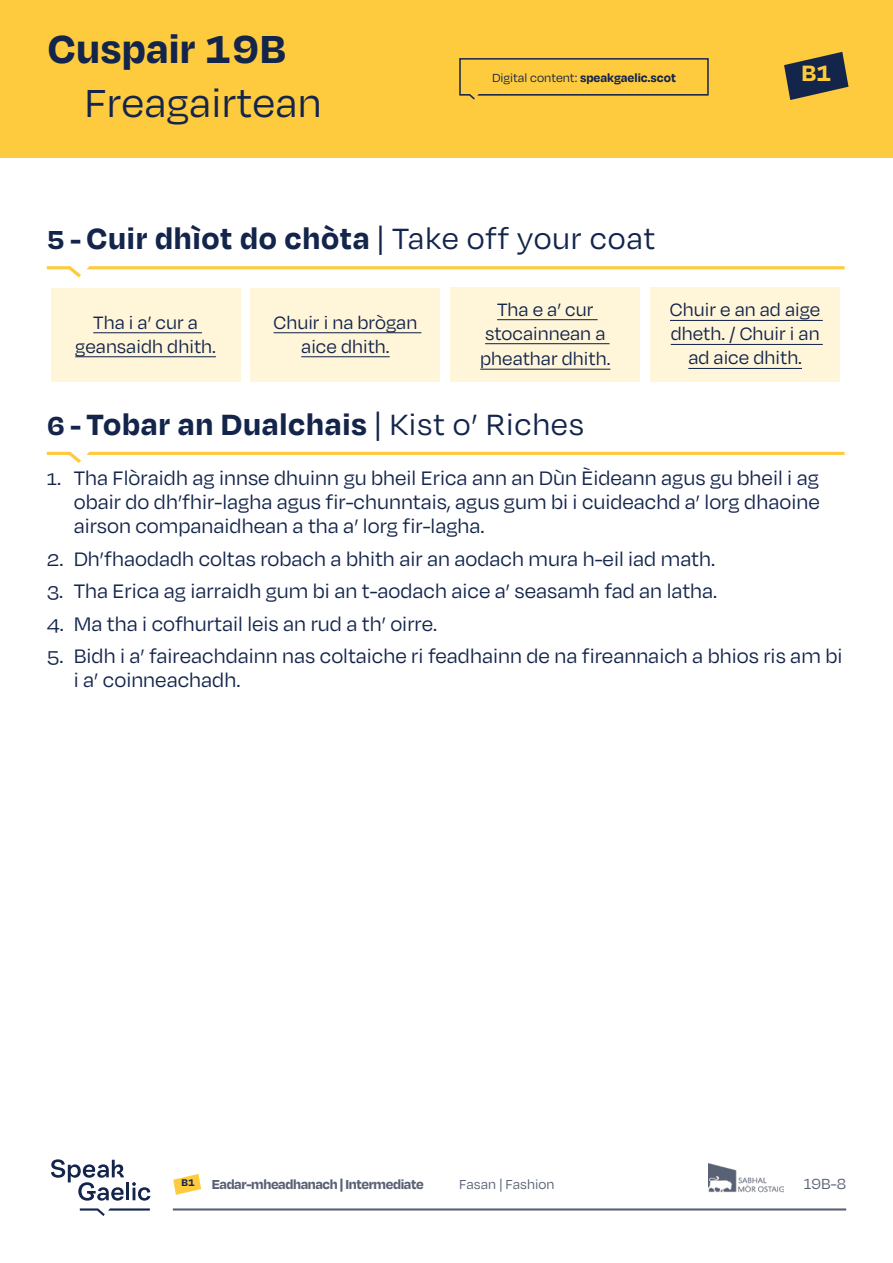
<style>
.page{position:relative;width:893px;height:1263px;background:#fff}
.page>*{position:absolute;margin:0;border:0;box-sizing:border-box;transform-origin:0 0}
.t1{font:45px "Degular";letter-spacing:.005em;color:#14254c}
.t2{font:700 45px "Degular";letter-spacing:.005em;color:#14254c}
.t3{font:700 33.75px "Degular";letter-spacing:.02em;color:#14254c}
.t4{font:700 25.5px "Degular";color:#ffcb3e}
.t5{font:22.5px/24px "Degular";color:#14254c;text-align:justify}
.t6{font:20.7px/24px "Degular";color:#14254c;text-align:center}
.t7{font:16.8px "Degular";color:#596175}
.t8{font:700 15px "Degular";letter-spacing:-.025em;color:#596175}
.t9{font:15px "Degular";letter-spacing:.005em;color:#596175}
.t10{font:700 13.5px "Degular";color:#14254c}
.t11{font:700 11.25px "Degular";color:#14254c}
.s1{font-weight:400}
.s2{font-size:30px}
</style>
<div class="page">
<img style="left:709px;top:1163px;width:75px;height:29px">
<hr style="left:126px;top:1182px;width:3px;height:18px;background:#14254c">
<svg style="left:132px;top:1182px;width:19px;height:18px"></svg>
<svg style="left:51px;top:1159px;width:73px;height:41px"></svg>
<svg style="left:80px;top:1208px;width:70px;height:8px"></svg>
<hr style="left:173px;top:1208px;width:673px;height:2px;background:#596175">
<svg style="left:173px;top:1174px;width:28px;height:21px"></svg>
<div style="left:0;top:0;width:893px;height:157px;background:#ffcb3e"></div>
<div style="left:459px;top:58px;width:250px;height:38px;border:2px solid #14254c"></div>
<svg style="left:459px;top:94px;width:250px;height:6px"></svg>
<svg style="left:784px;top:52px;width:64px;height:48px"></svg>
<div style="left:51px;top:288px;width:189px;height:94px;background:#fff5d8"></div>
<hr style="left:93px;top:332px;width:109px;height:1px;background:#14254c">
<hr style="left:75px;top:356px;width:141px;height:1px;background:#14254c">
<svg style="left:47px;top:266px;width:798px;height:11px"></svg>
<div style="left:251px;top:288px;width:189px;height:94px;background:#fff5d8"></div>
<hr style="left:274px;top:332px;width:147px;height:1px;background:#14254c">
<hr style="left:301px;top:356px;width:89px;height:1px;background:#14254c">
<div style="left:451px;top:287px;width:189px;height:95px;background:#fff5d8"></div>
<hr style="left:497px;top:319px;width:101px;height:1px;background:#14254c">
<hr style="left:485px;top:343px;width:125px;height:1px;background:#14254c">
<hr style="left:480px;top:369px;width:130px;height:1px;background:#14254c">
<div style="left:651px;top:287px;width:189px;height:95px;background:#fff5d8"></div>
<hr style="left:670px;top:320px;width:153px;height:1px;background:#14254c">
<hr style="left:671px;top:344px;width:152px;height:1px;background:#14254c">
<hr style="left:688px;top:368px;width:114px;height:1px;background:#14254c">
<svg style="left:47px;top:452px;width:798px;height:11px"></svg>
<h1 class="t2" style="left:48px;top:21px;width:239px">Cuspair 19B</h1>
<h1 class="t1" style="left:85px;top:76px;width:239px">Freagairtean</h1>
<p class="t10" style="left:492px;top:69px;width:185px"><span class="s1">Digital content:</span> speakgaelic.scot</p>
<p class="t4" style="left:801px;top:57px;width:32px">B1</p>
<h2 class="t3" style="left:47px;top:217px;width:610px"><span class="s2">5 -</span> Cuir dhìot do chòta <span class="s1">| Take off your coat</span></h2>
<p class="t6" style="left:75px;top:309px;width:142px">Tha i a’ cur a geansaidh dhith.</p>
<p class="t6" style="left:274px;top:309px;width:145px">Chuir i na brògan aice dhith.</p>
<p class="t6" style="left:480px;top:296px;width:132px;line-height:24.8px">Tha e a’ cur stocainnean a pheathar dhith.</p>
<p class="t6" style="left:670px;top:297px;width:152px">Chuir e an ad aige dheth. / Chuir i an ad aice dhith.</p>
<h2 class="t3" style="left:47px;top:403px;width:539px"><span class="s2">6 -</span> Tobar an Dualchais <span class="s1">| Kist o’ Riches</span></h2>
<p class="t5" style="left:74px;top:465px;width:747px;text-indent:-27px">1. Tha Flòraidh ag innse dhuinn gu bheil Erica ann an Dùn Èideann agus gu bheil i ag obair do dh’fhir-lagha agus fir-chunntais, agus gum bi i cuideachd a’ lorg dhaoine airson companaidhean a tha a’ lorg fir-lagha.</p>
<p class="t5" style="left:47px;top:546px;width:670px">2. Dh’fhaodadh coltas robach a bhith air an aodach mura h-eil iad math.</p>
<p class="t5" style="left:47px;top:578px;width:672px">3. Tha Erica ag iarraidh gum bi an t-aodach aice a’ seasamh fad an latha.</p>
<p class="t5" style="left:47px;top:611px;width:392px">4. Ma tha i cofhurtail leis an rud a th’ oirre.</p>
<p class="t5" style="left:74px;top:643px;width:770px;text-indent:-27px">5. Bidh i a’ faireachdainn nas coltaiche ri feadhainn de na fireannaich a bhios ris am bi i a’ coinneachadh.</p>
<p class="t11" style="left:182px;top:1176px;width:15px">B1</p>
<p class="t8" style="left:212px;top:1174px;width:213px">Eadar-mheadhanach | Intermediate</p>
<p class="t9" style="left:459px;top:1175px;width:97px">Fasan | Fashion</p>
<p class="t7" style="left:804px;top:1174px;width:44px">19B-8</p>
</div>
